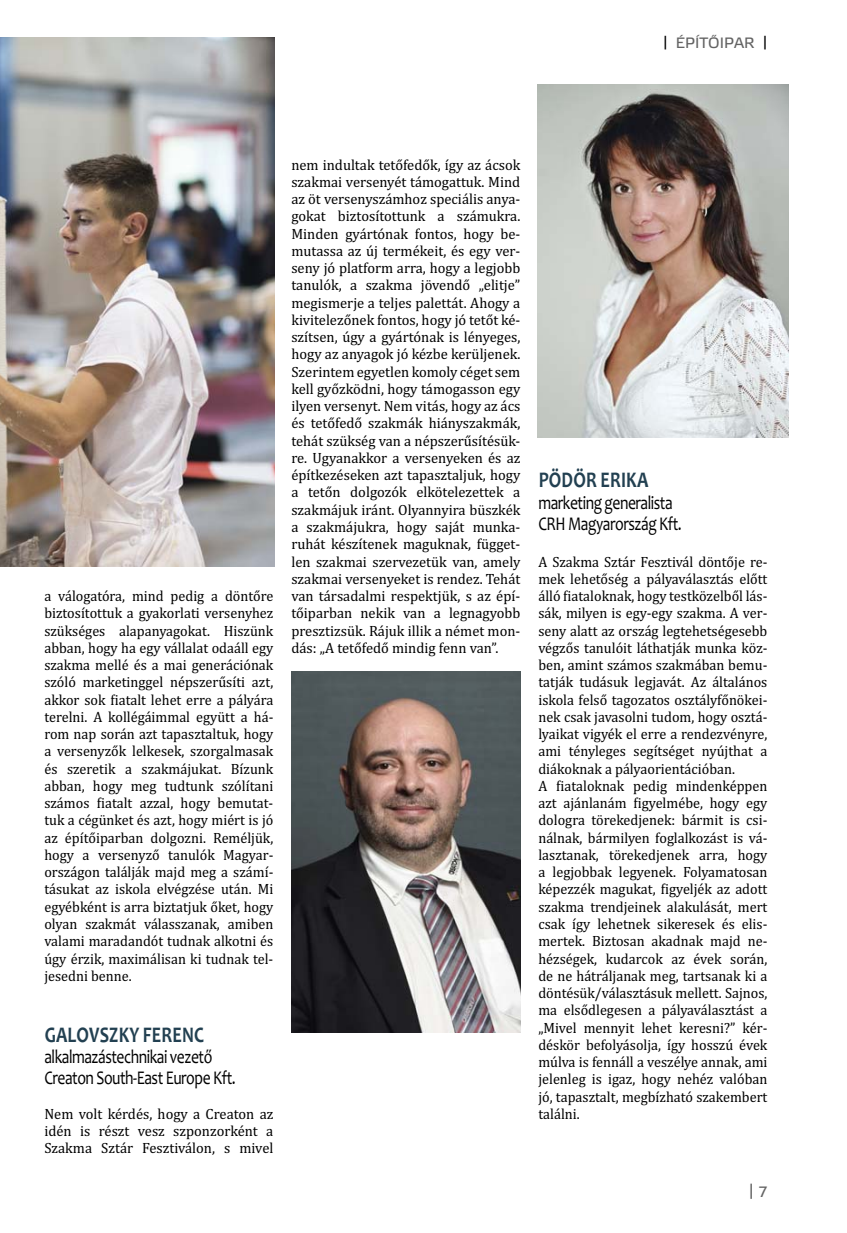
<style>
.page{position:relative;width:847px;height:1233px;background:#fff}
.page>*{position:absolute;margin:0;border:0;box-sizing:border-box;transform-origin:0 0}
.t1{font:700 22.5px "Candara";letter-spacing:.01em;color:#224051;scale:.8 1}
.t2{font:19.5px/21px "Candara";letter-spacing:-.03em;color:#000;scale:.8 1}
.t3{font:15px/17.2px "Cambria";color:#000;text-align:justify;scale:.95 1}
.t4{font:15px/17.2px "Cambria";color:#000;text-align:justify}
.t5{font:15px "Etelka Text Pro";color:#636363}
.s1{font-size:13.5px;color:#000}
</style>
<div class="page">
<img style="left:0;top:37px;width:274px;height:529px">
<img style="left:538px;top:84px;width:250px;height:353px">
<img style="left:291px;top:671px;width:230px;height:361px">
<p class="t5" style="left:663px;top:37px;width:106px"><span class="s1">|</span> ÉPÍTŐIPAR <span class="s1">|</span></p>
<p class="t3" style="left:44px;top:588px;width:243px">a válogatóra, mind pedig a döntőre biz to sítottuk a gyakorlati versenyhez szükséges alapanyagokat. Hiszünk abban, hogy ha egy vállalat odaáll egy szakma mellé és a mai generációnak szóló marketinggel népszerűsíti azt, akkor sok -iatalt lehet erre a pályára terelni. A kollégáimmal együtt a há&shy;rom nap során azt tapasztaltuk, hogy a versenyzők lelkesek, szorgalmasak és szeretik a szakmájukat. Bízunk abban, hogy meg tudtunk szólítani számos -iatalt azzal, hogy bemutat&shy;tuk a cégünket és azt, hogy miért is jó az építőiparban dolgozni. Reméljük, hogy a versenyző tanulók Magyar&shy;országon találják majd meg a számí&shy;tásukat az iskola elvégzése után. Mi egyébként is arra biztatjuk őket, hogy olyan szakmát válasszanak, amiben valami maradandót tudnak alkotni és úgy érzik, maximálisan ki tudnak tel&shy;jesedni benne.</p>
<h1 class="t1" style="left:45px;top:1026px;width:201px">GALOVSZKY FERENC</h1>
<h2 class="t2" style="left:44px;top:1048px;width:241px">alkalmazástechnikai vezető<br>Creaton South-East Europe Kft.</h2>
<p class="t4" style="left:44px;top:1106px;width:230px">Nem volt kérdés, hogy a Creaton az idén is részt vesz szponzorként a Szak ma Sztár Fesztiválon, s mivel</p>
<p class="t4" style="left:291px;top:157px;width:231px">nem indultak tetőfedők, így az ácsok szakmai versenyét támogattuk. Mind az öt versenyszámhoz speciális anya&shy;gokat biztosítottunk a számukra.<br>Minden gyártónak fontos, hogy be&shy;mutassa az új termékeit, és egy ver&shy;seny jó platform arra, hogy a legjobb tanulók, a szakma jövendő „elitje” megismerje a teljes palettát. Ahogy a kivitelezőnek fontos, hogy jó tetőt ké&shy;szítsen, úgy a gyártónak is lényeges, hogy az anyagok jó kézbe kerüljenek.<br>Szerintem egyetlen komoly céget sem kell győzködni, hogy támogasson egy ilyen versenyt. Nem vitás, hogy az ács és tetőfedő szakmák hiányszakmák, tehát szükség van a népszerűsítésük&shy;re. Ugyanakkor a versenyeken és az építkezéseken azt tapasztaljuk, hogy a tetőn dolgozók elkötelezettek a szakmájuk iránt. Olyannyira büszkék a szakmájukra, hogy saját munka&shy;ruhát készítenek maguknak, függet&shy;len szakmai szervezetük van, amely szakmai versenyeket is rendez. Tehát van társadalmi respektjük, s az épí&shy;tőiparban nekik van a legnagyobb presztizsük. Rájuk illik a német mon&shy;dás: „A tetőfedő mindig fenn van”.</p>
<h1 class="t1" style="left:539px;top:472px;width:139px">PÖDÖR ERIKA</h1>
<h2 class="t2" style="left:538px;top:493px;width:181px">marketing generalista<br>CRH Magyarország Kft.</h2>
<p class="t3" style="left:538px;top:554px;width:243px;text-align:left">A Szakma Sztár Fesztivál döntője re&shy;mek lehetőség a pályaválasztás előtt álló -iataloknak, hogy testközelből lás&shy;sák, milyen is egy-egy szakma. A ver&shy;seny alatt az ország legtehetségesebb végzős tanulóit láthatják munka köz&shy;ben, amint számos szakmában bemu&shy;tatják tudásuk legjavát. Az általános iskola felső tagozatos osztályfőnökei&shy;nek csak javasolni tudom, hogy osztá&shy;lyaikat vigyék el erre a rendezvényre, ami tényleges segítséget nyújthat a diákoknak a pályaorientációban.<br>A -iataloknak pedig mindenképpen azt ajánlanám -igyelmébe, hogy egy dologra törekedjenek: bármit is csi&shy;nálnak, bármilyen foglalkozást is vá&shy;lasztanak, törekedjenek arra, hogy a legjobbak legyenek. Folyamatosan képezzék magukat, -igyeljék az adott szakma trendjeinek alakulását, mert csak így lehetnek sikeresek és elis&shy;mertek. Biztosan akadnak majd ne&shy;hézségek, kudarcok az évek során, de ne hátráljanak meg, tartsanak ki a döntésük/választásuk mellett. Sajnos, ma elsődlegesen a pályaválasztást a „Mivel mennyit lehet keresni?” kér&shy;déskör befolyásolja, így hosszú évek múlva is fennáll a veszélye annak, ami jelenleg is igaz, hogy nehéz valóban jó, tapasztalt, megbízható szakembert találni.</p>
<p class="t5" style="left:749px;top:1184px;width:20px">| 7</p>
</div>
